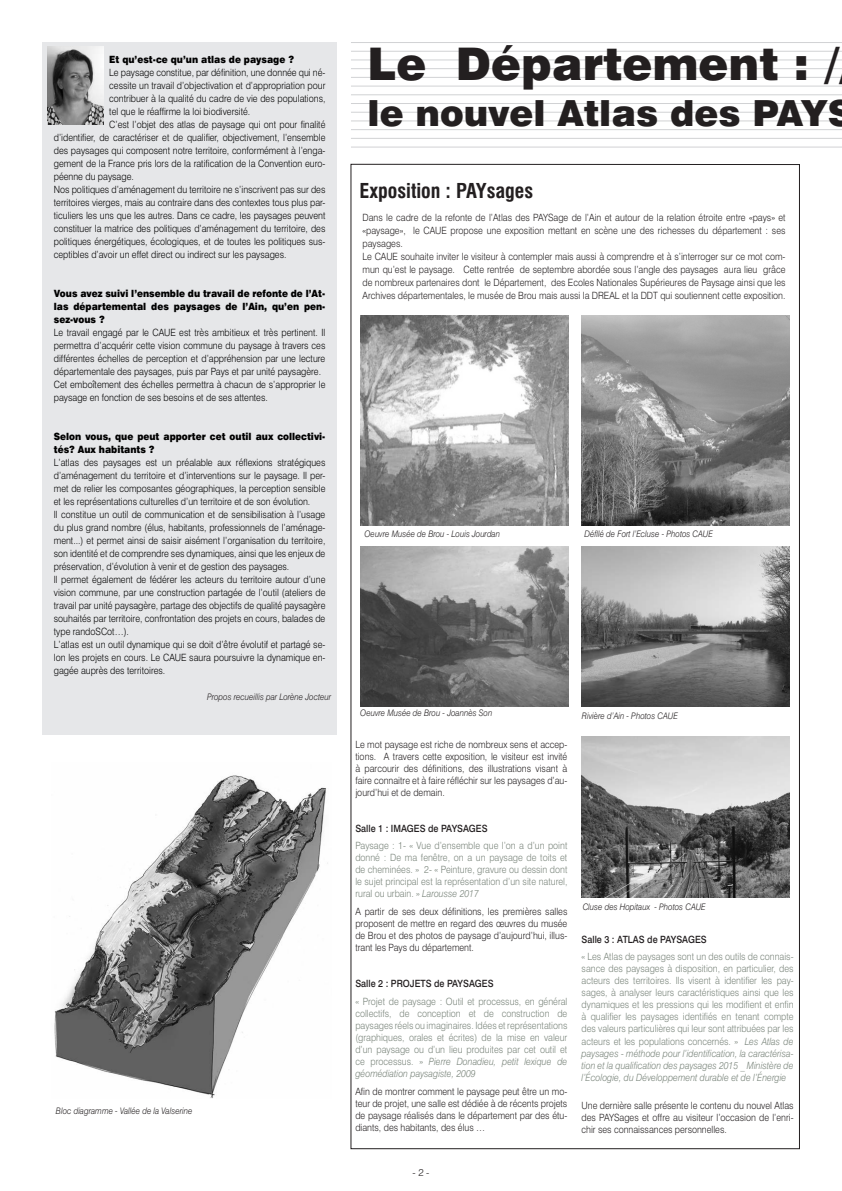
<style>
.page{position:relative;width:842px;height:1191px;background:#fff}
.page>*{position:absolute;margin:0;border:0;box-sizing:border-box;transform-origin:0 0}
.t1{font:900 45px "Swiss 721 BT";color:#231f20}
.t2{font:900 36px "Swiss 721 BT";color:#231f20}
.t3{font:700 condensed 20px "Swiss 721 BT";color:#231f20}
.t4{font:300 10px/13px "Swiss 721 BT";color:#000;scale:.9 1}
.t5{font:300 10px/12px "Swiss 721 BT";color:#231f20;text-align:justify;scale:.9 1}
.t6{font:300 10px/12px "Swiss 721 BT";color:#788379;text-align:justify;scale:.9 1}
.t7{font:900 10px/13px "Swiss 721 BT";color:#000;text-align:justify;scale:.9 1}
.t8{font:500 10px "Swiss 721 BT";color:#231f20;scale:.9 1}
.t9{font:300 10px "Swiss 721 BT";color:#231f20}
.t10{font:italic 300 9px "Swiss 721 BT";color:#231f20;scale:.9 1}
.s1{font-style:italic}
</style>
<div class="page">
<hr style="left:841px;top:164px;width:1px;height:88px;background:#808285">
<div style="left:43px;top:42px;width:294px;height:692px;background:#e6e7e9"></div>
<hr style="left:351px;top:42px;width:491px;height:1px;background:#d1d2d4">
<hr style="left:351px;top:51px;width:491px;height:1px;background:#d1d2d4">
<hr style="left:351px;top:59px;width:491px;height:1px;background:#d1d2d4">
<hr style="left:351px;top:68px;width:491px;height:1px;background:#d1d2d4">
<hr style="left:351px;top:77px;width:491px;height:1px;background:#d1d2d4">
<hr style="left:351px;top:86px;width:491px;height:1px;background:#d1d2d4">
<hr style="left:351px;top:94px;width:491px;height:1px;background:#d1d2d4">
<hr style="left:351px;top:103px;width:491px;height:1px;background:#d1d2d4">
<hr style="left:351px;top:112px;width:491px;height:1px;background:#d1d2d4">
<hr style="left:351px;top:120px;width:491px;height:1px;background:#d1d2d4">
<hr style="left:351px;top:129px;width:491px;height:1px;background:#d1d2d4">
<hr style="left:351px;top:138px;width:491px;height:1px;background:#d1d2d4">
<hr style="left:351px;top:147px;width:491px;height:1px;background:#d1d2d4">
<img style="left:582px;top:315px;width:207px;height:211px">
<img style="left:360px;top:315px;width:208px;height:211px">
<img style="left:47px;top:47px;width:57px;height:77px">
<img style="left:581px;top:546px;width:208px;height:161px">
<img style="left:360px;top:546px;width:208px;height:161px">
<img style="left:582px;top:736px;width:208px;height:161px">
<img style="left:54px;top:775px;width:274px;height:323px">
<p class="t7" style="left:109px;top:53px;width:207px">Et qu’est-ce qu’un atlas de paysage ?</p>
<p class="t4" style="left:109px;top:66px;width:242px">Le paysage constitue, par définition, une donnée qui né-</p>
<p class="t4" style="left:109px;top:79px;width:242px">cessite un travail d’objectivation et d’appropriation pour</p>
<p class="t4" style="left:109px;top:92px;width:242px">contribuer à la qualité du cadre de vie des populations,</p>
<p class="t4" style="left:109px;top:105px;width:158px">tel que le réaffirme la loi biodiversité.</p>
<p class="t4" style="left:109px;top:118px;width:242px">C’est l’objet des atlas de paysage qui ont pour finalité</p>
<p class="t4" style="left:54px;top:131px;width:303px">d’identifier, de caractériser et de qualifier, objectivement, l’ensemble</p>
<p class="t4" style="left:54px;top:144px;width:303px">des paysages qui composent notre territoire, conformément à l’enga-</p>
<p class="t4" style="left:54px;top:157px;width:303px">gement de la France pris lors de la ratification de la Convention euro-</p>
<p class="t4" style="left:54px;top:170px;width:90px">péenne du paysage.</p>
<p class="t4" style="left:54px;top:183px;width:303px">Nos politiques d’aménagement du territoire ne s’inscrivent pas sur des</p>
<p class="t4" style="left:54px;top:196px;width:303px">territoires vierges, mais au contraire dans des contextes tous plus par-</p>
<p class="t4" style="left:54px;top:209px;width:303px">ticuliers les uns que les autres. Dans ce cadre, les paysages peuvent</p>
<p class="t4" style="left:54px;top:222px;width:303px">constituer la matrice des politiques d’aménagement du territoire, des</p>
<p class="t4" style="left:54px;top:235px;width:303px">politiques énergétiques, écologiques, et de toutes les politiques sus-</p>
<p class="t4" style="left:54px;top:248px;width:260px">ceptibles d’avoir un effet direct ou indirect sur les paysages.</p>
<p class="t7" style="left:54px;top:287px;width:303px">Vous avez suivi l’ensemble du travail de refonte de l’At&shy;las départemental des paysages de l’Ain, qu’en pen&shy;sez-vous ?</p>
<p class="t4" style="left:54px;top:326px;width:303px">Le travail engagé par le CAUE est très ambitieux et très pertinent. Il permettra d’acquérir cette vision commune du paysage à travers ces différentes échelles de perception et d’appréhension par une lecture départementale des paysages, puis par Pays et par unité paysagère.<br>Cet emboîtement des échelles permettra à chacun de s’approprier le paysage en fonction de ses besoins et de ses attentes.</p>
<p class="t7" style="left:54px;top:430px;width:303px">Selon vous, que peut apporter cet outil aux collectivi&shy;tés? Aux habitants ?</p>
<p class="t4" style="left:54px;top:456px;width:303px">L’atlas des paysages est un préalable aux réflexions stratégiques d’aménagement du territoire et d’interventions sur le paysage. Il per&shy;met de relier les composantes géographiques, la perception sensible et les représentations culturelles d’un territoire et de son évolution.<br>Il constitue un outil de communication et de sensibilisation à l’usage du plus grand nombre (élus, habitants, professionnels de l’aménage&shy;ment...) et permet ainsi de saisir aisément l’organisation du territoire, son identité et de comprendre ses dynamiques, ainsi que les enjeux de préservation, d’évolution à venir et de gestion des paysages.<br>Il permet également de fédérer les acteurs du territoire autour d’une vision commune, par une construction partagée de l’outil (ateliers de travail par unité paysagère, partage des objectifs de qualité paysagère souhaités par territoire, confrontation des projets en cours, balades de type randoSCot…).<br>L’atlas est un outil dynamique qui se doit d’être évolutif et partagé se&shy;lon les projets en cours. Le CAUE saura poursuivre la dynamique en&shy;gagée auprès des territoires.</p>
<p class="t10" style="left:207px;top:691px;width:139px">Propos recueillis par Lorène Jocteur</p>
<p class="t10" style="left:56px;top:1105px;width:153px">Bloc diagramme - Vallée de la Valserine</p>
<h1 class="t1" style="left:368px;top:37px;width:473px">Le Département : /</h1>
<h2 class="t2" style="left:368px;top:91px;width:487px">le nouvel Atlas des PAYS</h2>
<h3 class="t3" style="left:359px;top:179px;width:175px">Exposition : PAYsages</h3>
<p class="t5" style="left:363px;top:211px;width:471px;line-height:13px;text-align:left">Dans le cadre de la refonte de l’Atlas des PAYSage de l’Ain et autour de la relation étroite entre «pays» et «paysage», le CAUE propose une exposition mettant en scène une des richesses du département : ses paysages.<br>Le CAUE souhaite inviter le visiteur à contempler mais aussi à comprendre et à s’interroger sur ce mot com&shy;mun qu’est le paysage. Cette rentrée de septembre abordée sous l’angle des paysages aura lieu grâce de nombreux partenaires dont le Département, des Ecoles Nationales Supérieures de Paysage ainsi que les Archives départementales, le musée de Brou mais aussi la DREAL et la DDT qui soutiennent cette exposition.</p>
<p class="t10" style="left:365px;top:528px;width:152px">Oeuvre Musée de Brou - Louis Jourdan</p>
<p class="t10" style="left:584px;top:528px;width:144px">Défllé de Fort l’Ecluse - Photos CAUE</p>
<p class="t10" style="left:360px;top:707px;width:148px">Oeuvre Musée de Brou - Joannès Son</p>
<p class="t5" style="left:355px;top:738px;width:237px">Le mot paysage est riche de nombreux sens et accep&shy;tions. A travers cette exposition, le visiteur est invité à parcourir des définitions, des illustrations visant à faire connaitre et à faire réfléchir sur les paysages d’au&shy;jourd’hui et de demain.</p>
<p class="t8" style="left:355px;top:822px;width:148px">Salle 1 : IMAGES de PAYSAGES</p>
<p class="t6" style="left:355px;top:839px;width:237px">Paysage : 1- « Vue d’ensemble que l’on a d’un point donné : De ma fenêtre, on a un paysage de toits et de cheminées. » 2- « Peinture, gravure ou dessin dont le sujet principal est la représentation d’un site naturel, rural ou urbain. » <span class="s1">Larousse 2017</span></p>
<p class="t5" style="left:355px;top:905px;width:237px">A partir de ses deux définitions, les premières salles proposent de mettre en regard des œuvres du musée de Brou et des photos de paysage d’aujourd’hui, illus&shy;trant les Pays du département.</p>
<p class="t8" style="left:355px;top:977px;width:155px">Salle 2 : PROJETS de PAYSAGES</p>
<p class="t6" style="left:355px;top:995px;width:237px">« Projet de paysage : Outil et processus, en général collectifs, de conception et de construction de paysages réels ou imaginaires. Idées et représentations (graphiques, orales et écrites) de la mise en valeur d’un paysage ou d’un lieu produites par cet outil et ce processus. » <span class="s1">Pierre Donadieu, petit lexique de géomédiation paysagiste, 2009</span></p>
<p class="t5" style="left:355px;top:1085px;width:237px">Afin de montrer comment le paysage peut être un mo&shy;teur de projet, une salle est dédiée à de récents projets de paysage réalisés dans le département par des étu&shy;diants, des habitants, des élus …</p>
<p class="t10" style="left:582px;top:710px;width:108px">Rivière d’Ain - Photos CAUE</p>
<p class="t10" style="left:583px;top:901px;width:138px">Cluse des Hopitaux - Photos CAUE</p>
<p class="t8" style="left:582px;top:933px;width:141px">Salle 3 : ATLAS de PAYSAGES</p>
<p class="t6" style="left:582px;top:950px;width:237px">« Les Atlas de paysages sont un des outils de connais&shy;sance des paysages à disposition, en particulier, des acteurs des territoires. Ils visent à identifier les pay&shy;sages, à analyser leurs caractéristiques ainsi que les dynamiques et les pressions qui les modifient et enfin à qualifier les paysages identifiés en tenant compte des valeurs particulières qui leur sont attribuées par les acteurs et les populations concernés. » <span class="s1">Les Atlas de paysages - méthode pour l’identification, la caractérisa&shy;tion et la qualification des paysages 2015 _ Ministère de l’Écologie, du Développement durable et de l’Énergie</span></p>
<p class="t5" style="left:582px;top:1099px;width:237px">Une dernière salle présente le contenu du nouvel Atlas des PAYSages et offre au visiteur l’occasion de l’enri&shy;chir ses connaissances personnelles.</p>
<p class="t9" style="left:412px;top:1166px;width:19px">- 2 -</p>
</div>
